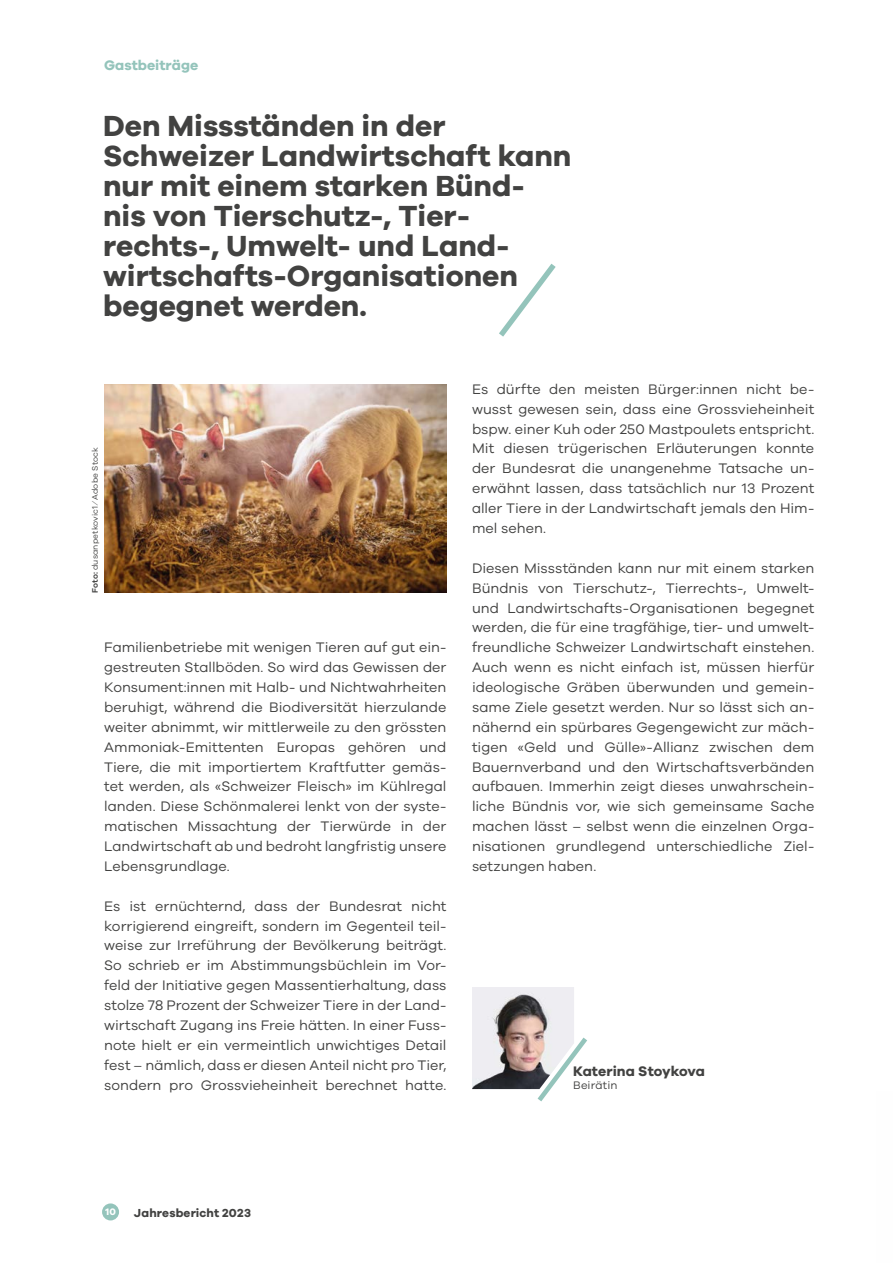
<style>
.page{position:relative;width:893px;height:1263px;background:#fff}
.page>*{position:absolute;margin:0;border:0;box-sizing:border-box;transform-origin:0 0}
.quote{font:700 30px/30px "Galano Grotesque";color:#424241}
.grundtext{font:14.25px/19.8px "Galano Grotesque";color:#424241}
.bildlegende{font:700 14.25px "Galano Grotesque";color:#424241}
.seitentitel{font:700 14.25px "Galano Grotesque";color:#94c4bb}
.t1{font:700 12px "Galano Grotesque";letter-spacing:.015em;color:#424241}
.bildlegende-2{font:11.25px "Galano Grotesque";letter-spacing:.005em;color:#424241}
.t2{font:700 9.75px "Galano Grotesque";color:#fff}
.bildlegende-3{font:8.25px "Galano Grotesque";letter-spacing:.015em;color:#424241}
.s1{font-weight:600}
</style>
<div class="page">
<div style="left:102px;top:1203px;width:17px;height:17px;background:#94c4bb;border-radius:50%"></div>
<svg style="left:472px;top:987px;width:115px;height:114px"></svg>
<svg style="left:499px;top:264px;width:57px;height:73px"></svg>
<img style="left:104px;top:384px;width:342px;height:209px">
<p class="seitentitel" style="left:104px;top:56px;width:96px">Gastbeiträge</p>
<p class="quote" style="left:103px;top:110px;width:470px">Den Missständen in der<br>Schweizer Landwirtschaft kann nur mit einem starken Bünd&shy;nis von Tierschutz-, Tier&shy;rechts-, Umwelt- und Land&shy;wirtschafts-Organisationen begegnet werden.</p>
<p class="bildlegende-3" style="left:90px;top:593px;width:147px;rotate:-90deg"><span class="s1">Foto:</span> dusanpetkovic1 ⁄Adobe Stock</p>
<p class="grundtext" style="left:104px;top:637px;width:344px">Familienbetriebe mit wenigen Tieren auf gut ein&shy;gestreuten Stallböden. So wird das Gewissen der Konsument:innen mit Halb- und Nichtwahrheiten beruhigt, während die Biodiversität hierzulande weiter abnimmt, wir mittlerweile zu den grössten Ammoniak-Emittenten Europas gehören und Tiere, die mit importiertem Kraftfutter gemäs&shy;tet werden, als «Schweizer Fleisch» im Kühlregal landen. Diese Schönmalerei lenkt von der syste&shy;matischen Missachtung der Tierwürde in der Landwirtschaft ab und bedroht langfristig unsere Lebensgrundlage.</p>
<p class="grundtext" style="left:104px;top:895px;width:344px;text-align:justify">Es ist ernüchternd, dass der Bundesrat nicht korrigierend eingreift, sondern im Gegenteil teil&shy;weise zur Irreführung der Bevölkerung beiträgt.<br>So schrieb er im Abstimmungsbüchlein im Vor&shy;feld der Initiative gegen Massentierhaltung, dass stolze 78 Prozent der Schweizer Tiere in der Land&shy;wirtschaft Zugang ins Freie hätten. In einer Fuss&shy;note hielt er ein vermeintlich unwichtiges Detail fest – nämlich, dass er diesen Anteil nicht pro Tier, sondern pro Grossvieheinheit berechnet hatte.</p>
<p class="grundtext" style="left:472px;top:379px;width:344px;text-align:justify">Es dürfte den meisten Bürger:innen nicht be&shy;wusst gewesen sein, dass eine Grossvieheinheit bspw. einer Kuh oder 250 Mastpoulets entspricht.<br>Mit diesen trügerischen Erläuterungen konnte der Bundesrat die unangenehme Tatsache un&shy;erwähnt lassen, dass tatsächlich nur 13 Prozent aller Tiere in der Landwirtschaft jemals den Him&shy;mel sehen.</p>
<p class="grundtext" style="left:472px;top:558px;width:344px">Diesen Missständen kann nur mit einem starken Bündnis von Tierschutz-, Tierrechts-, Umwelt&shy;und Landwirtschafts-Organisationen begegnet werden, die für eine tragfähige, tier- und umwelt&shy;freundliche Schweizer Landwirtschaft einstehen.<br>Auch wenn es nicht einfach ist, müssen hierfür ideologische Gräben überwunden und gemein&shy;same Ziele gesetzt werden. Nur so lässt sich an&shy;nähernd ein spürbares Gegengewicht zur mäch&shy;tigen «Geld und Gülle»-Allianz zwischen dem Bauernverband und den Wirtschaftsverbänden aufbauen. Immerhin zeigt dieses unwahrschein&shy;liche Bündnis vor, wie sich gemeinsame Sache machen lässt – selbst wenn die einzelnen Orga&shy;nisationen grundlegend unterschiedliche Ziel&shy;setzungen haben.</p>
<p class="bildlegende" style="left:573px;top:1062px;width:133px">Katerina Stoykova</p>
<p class="bildlegende-2" style="left:573px;top:1078px;width:46px">Beirätin</p>
<p class="t2" style="left:105px;top:1206px;width:12px">10</p>
<p class="t1" style="left:134px;top:1205px;width:118px">Jahresbericht 2023</p>
</div>
